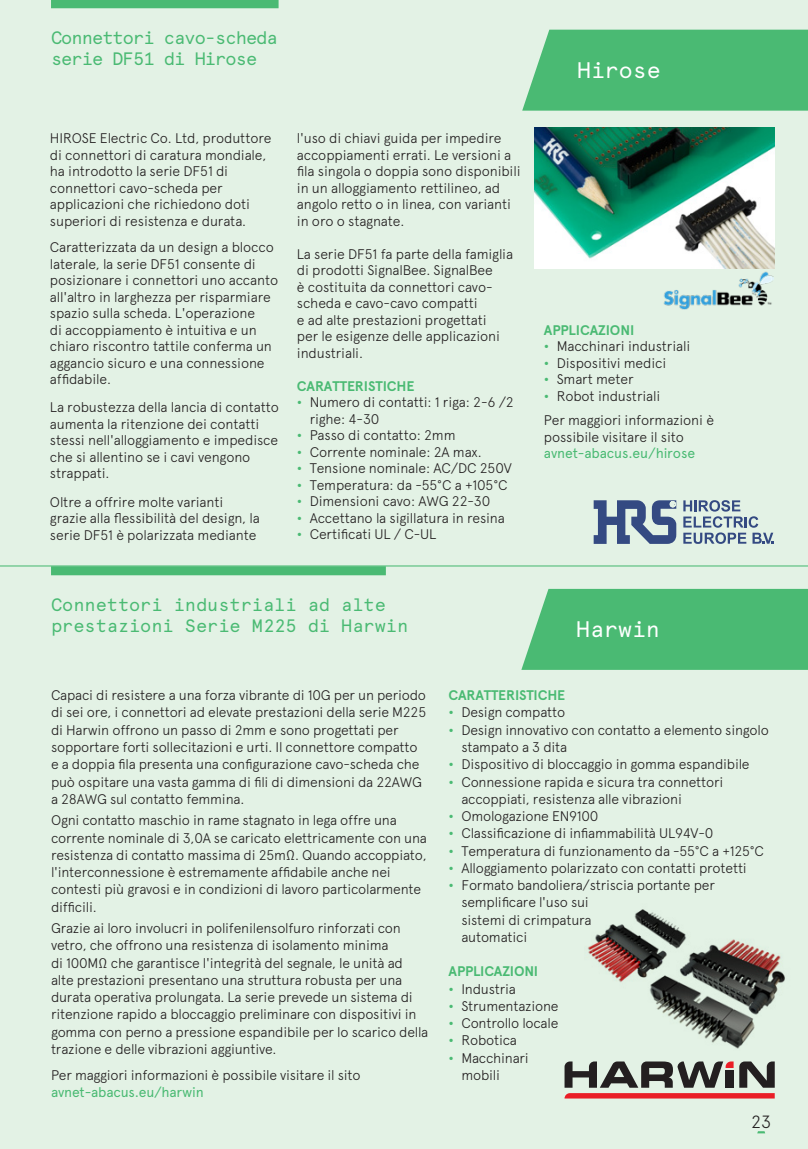
<style>
.page{position:relative;width:808px;height:1149px;background:#fff}
.page>*{position:absolute;margin:0;border:0;box-sizing:border-box;transform-origin:0 0}
.Subhead_Apercu_Pro_B{font:22.5px "Apercu Avnet Mono";color:#fff}
.HEADERS_DW{font:18px/21px "Apercu Avnet Mono";color:#4aba73}
.HEADERS_DW-2{font:18px/21px "Apercu Avnet Mono";letter-spacing:-.05em;color:#4aba73}
.t1{font:300 17.7px "Apercu Pro";color:#231f20}
.Body_Apercu_Pro_Ligh{font:300 13.95px/17.2px "Apercu Pro";letter-spacing:-.015em;color:#231f20}
.bullets_DW{font:300 13.95px/16.5px "Apercu Pro";letter-spacing:-.01em;color:#231f20}
.bullets_DW-2{font:700 13.95px "Apercu Pro";letter-spacing:-.01em;color:#4aba73}
.Body_Apercu_Pro_Ligh-2{font:700 13.95px "Apercu Pro";letter-spacing:-.015em;color:#4aba73}
.s1{font-weight:700;color:#4aba73}
.s2{font-weight:400;color:#4aba73}
</style>
<div class="page">
<div style="left:0;top:0;width:808px;height:1148px;background:#e3f2e5"></div>
<div style="left:522px;top:30px;width:286px;height:81px;background:#4aba73"></div>
<div style="left:51px;top:0;width:228px;height:8px;background:#4aba73"></div>
<img style="left:535px;top:128px;width:239px;height:140px">
<img style="left:663px;top:272px;width:111px;height:37px">
<svg style="left:683px;top:500px;width:91px;height:43px"></svg>
<svg style="left:594px;top:500px;width:82px;height:43px"></svg>
<div style="left:521px;top:588px;width:287px;height:81px;background:#4aba73"></div>
<div style="left:51px;top:566px;width:335px;height:9px;background:#4aba73"></div>
<img style="left:588px;top:909px;width:197px;height:140px">
<svg style="left:564px;top:1061px;width:211px;height:37px"></svg>
<div style="left:725px;top:1069px;width:8px;height:18px;background:#231f20"></div>
<hr style="left:0;top:565px;width:808px;height:1px;background:#4aba73">
<p class="HEADERS_DW-2" style="left:51px;top:26px;width:228px">Connettori cavo-scheda serie DF51 di Hirose</p>
<p class="bullets_DW" style="left:50px;top:129px;width:223px">HIROSE Electric Co. Ltd, produttore di connettori di caratura mondiale, ha introdotto la serie DF51 di connettori cavo-scheda per applicazioni che richiedono doti superiori di resistenza e durata.</p>
<p class="bullets_DW" style="left:50px;top:238px;width:230px">Caratterizzata da un design a blocco laterale, la serie DF51 consente di posizionare i connettori uno accanto all'altro in larghezza per risparmiare spazio sulla scheda. L'operazione<br>di accoppiamento è intuitiva e un chiaro riscontro tattile conferma un aggancio sicuro e una connessione affidabile.</p>
<p class="bullets_DW" style="left:50px;top:398px;width:230px">La robustezza della lancia di contatto aumenta la ritenzione dei contatti stessi nell'alloggiamento e impedisce che si allentino se i cavi vengono strappati.</p>
<p class="bullets_DW" style="left:50px;top:492px;width:211px">Oltre a offrire molte varianti grazie alla flessibilità del design, la serie DF51 è polarizzata mediante</p>
<p class="bullets_DW" style="left:297px;top:129px;width:225px">l'uso di chiavi guida per impedire accoppiamenti errati. Le versioni a fila singola o doppia sono disponibili in un alloggiamento rettilineo, ad angolo retto o in linea, con varianti in oro o stagnate.</p>
<p class="bullets_DW" style="left:297px;top:244px;width:218px">La serie DF51 fa parte della famiglia di prodotti SignalBee. SignalBee<br>è costituita da connettori cavo&shy;scheda e cavo-cavo compatti<br>e ad alte prestazioni progettati<br>per le esigenze delle applicazioni industriali.</p>
<p class="bullets_DW-2" style="left:297px;top:375px;width:119px">CARATTERISTICHE</p>
<p class="bullets_DW" style="left:310px;top:393px;width:206px;text-indent:-13px"><span class="s1">•</span> Numero di contatti: 1 riga: 2-6 /2 righe: 4-30</p>
<p class="bullets_DW" style="left:297px;top:426px;width:160px"><span class="s1">•</span> Passo di contatto: 2mm</p>
<p class="bullets_DW" style="left:297px;top:442px;width:186px"><span class="s1">•</span> Corrente nominale: 2A max.</p>
<p class="bullets_DW" style="left:297px;top:459px;width:216px"><span class="s1">•</span> Tensione nominale: AC/DC 250V</p>
<p class="bullets_DW" style="left:297px;top:475px;width:212px"><span class="s1">•</span> Temperatura: da -55°C a +105°C</p>
<p class="bullets_DW" style="left:297px;top:492px;width:195px"><span class="s1">•</span> Dimensioni cavo: AWG 22-30</p>
<p class="bullets_DW" style="left:297px;top:508px;width:209px"><span class="s1">•</span> Accettano la sigillatura in resina</p>
<p class="bullets_DW" style="left:297px;top:525px;width:141px"><span class="s1">•</span> Certificati UL / C-UL</p>
<p class="HEADERS_DW" style="left:51px;top:593px;width:359px">Connettori industriali ad alte prestazioni Serie M225 di Harwin</p>
<p class="Subhead_Apercu_Pro_B" style="left:577px;top:53px;width:85px">Hirose</p>
<p class="bullets_DW-2" style="left:544px;top:319px;width:92px">APPLICAZIONI</p>
<p class="bullets_DW" style="left:544px;top:336px;width:148px"><span class="s1">•</span> Macchinari industriali</p>
<p class="bullets_DW" style="left:544px;top:353px;width:124px"><span class="s1">•</span> Dispositivi medici</p>
<p class="bullets_DW" style="left:544px;top:369px;width:91px"><span class="s1">•</span> Smart meter</p>
<p class="bullets_DW" style="left:544px;top:386px;width:118px"><span class="s1">•</span> Robot industriali</p>
<p class="bullets_DW" style="left:544px;top:411px;width:172px">Per maggiori informazioni è possibile visitare il sito <span class="s2">avnet-abacus.eu/hirose</span></p>
<p class="Subhead_Apercu_Pro_B" style="left:576px;top:612px;width:85px">Harwin</p>
<p class="Body_Apercu_Pro_Ligh" style="left:51px;top:685px;width:377px">Capaci di resistere a una forza vibrante di 10G per un periodo di sei ore, i connettori ad elevate prestazioni della serie M225 di Harwin offrono un passo di 2mm e sono progettati per sopportare forti sollecitazioni e urti. Il connettore compatto e a doppia fila presenta una configurazione cavo-scheda che può ospitare una vasta gamma di fili di dimensioni da 22AWG a 28AWG sul contatto femmina.</p>
<p class="Body_Apercu_Pro_Ligh" style="left:51px;top:810px;width:377px">Ogni contatto maschio in rame stagnato in lega offre una corrente nominale di 3,0A se caricato elettricamente con una resistenza di contatto massima di 25mΩ. Quando accoppiato, l'interconnessione è estremamente affidabile anche nei contesti più gravosi e in condizioni di lavoro particolarmente difficili.</p>
<p class="Body_Apercu_Pro_Ligh" style="left:51px;top:918px;width:379px">Grazie ai loro involucri in polifenilensolfuro rinforzati con vetro, che offrono una resistenza di isolamento minima<br>di 100MΩ che garantisce l'integrità del segnale, le unità ad alte prestazioni presentano una struttura robusta per una durata operativa prolungata. La serie prevede un sistema di ritenzione rapido a bloccaggio preliminare con dispositivi in gomma con perno a pressione espandibile per lo scarico della trazione e delle vibrazioni aggiuntive.</p>
<p class="Body_Apercu_Pro_Ligh" style="left:51px;top:1064px;width:311px">Per maggiori informazioni è possibile visitare il sito <span class="s2">avnet-abacus.eu/harwin</span></p>
<p class="Body_Apercu_Pro_Ligh-2" style="left:449px;top:684px;width:118px">CARATTERISTICHE</p>
<p class="Body_Apercu_Pro_Ligh" style="left:449px;top:702px;width:118px"><span class="s1">•</span> Design compatto</p>
<p class="Body_Apercu_Pro_Ligh" style="left:461px;top:719px;width:309px;text-indent:-13px"><span class="s1">•</span> Design innovativo con contatto a elemento singolo stampato a 3 dita</p>
<p class="Body_Apercu_Pro_Ligh" style="left:449px;top:754px;width:302px"><span class="s1">•</span> Dispositivo di bloccaggio in gomma espandibile</p>
<p class="Body_Apercu_Pro_Ligh" style="left:461px;top:771px;width:263px;text-indent:-13px"><span class="s1">•</span> Connessione rapida e sicura tra connettori accoppiati, resistenza alle vibrazioni</p>
<p class="Body_Apercu_Pro_Ligh" style="left:449px;top:806px;width:151px"><span class="s1">•</span> Omologazione EN9100</p>
<p class="Body_Apercu_Pro_Ligh" style="left:449px;top:823px;width:266px"><span class="s1">•</span> Classificazione di infiammabilità UL94V-0</p>
<p class="Body_Apercu_Pro_Ligh" style="left:449px;top:840px;width:317px"><span class="s1">•</span> Temperatura di funzionamento da -55°C a +125°C</p>
<p class="Body_Apercu_Pro_Ligh" style="left:449px;top:857px;width:300px"><span class="s1">•</span> Alloggiamento polarizzato con contatti protetti</p>
<p class="Body_Apercu_Pro_Ligh" style="left:461px;top:875px;width:255px;text-indent:-13px"><span class="s1">•</span> Formato bandoliera/striscia portante per semplificare l'uso sui<br>sistemi di crimpatura<br>automatici</p>
<p class="Body_Apercu_Pro_Ligh-2" style="left:449px;top:960px;width:91px">APPLICAZIONI</p>
<p class="Body_Apercu_Pro_Ligh" style="left:449px;top:978px;width:69px"><span class="s1">•</span> Industria</p>
<p class="Body_Apercu_Pro_Ligh" style="left:449px;top:995px;width:111px"><span class="s1">•</span> Strumentazione</p>
<p class="Body_Apercu_Pro_Ligh" style="left:449px;top:1013px;width:111px"><span class="s1">•</span> Controllo locale</p>
<p class="Body_Apercu_Pro_Ligh" style="left:449px;top:1030px;width:70px"><span class="s1">•</span> Robotica</p>
<p class="Body_Apercu_Pro_Ligh" style="left:461px;top:1047px;width:69px;text-indent:-13px"><span class="s1">•</span> Macchinari mobili</p>
<p class="t1" style="left:751px;top:1108px;width:22px">23</p>
</div>
